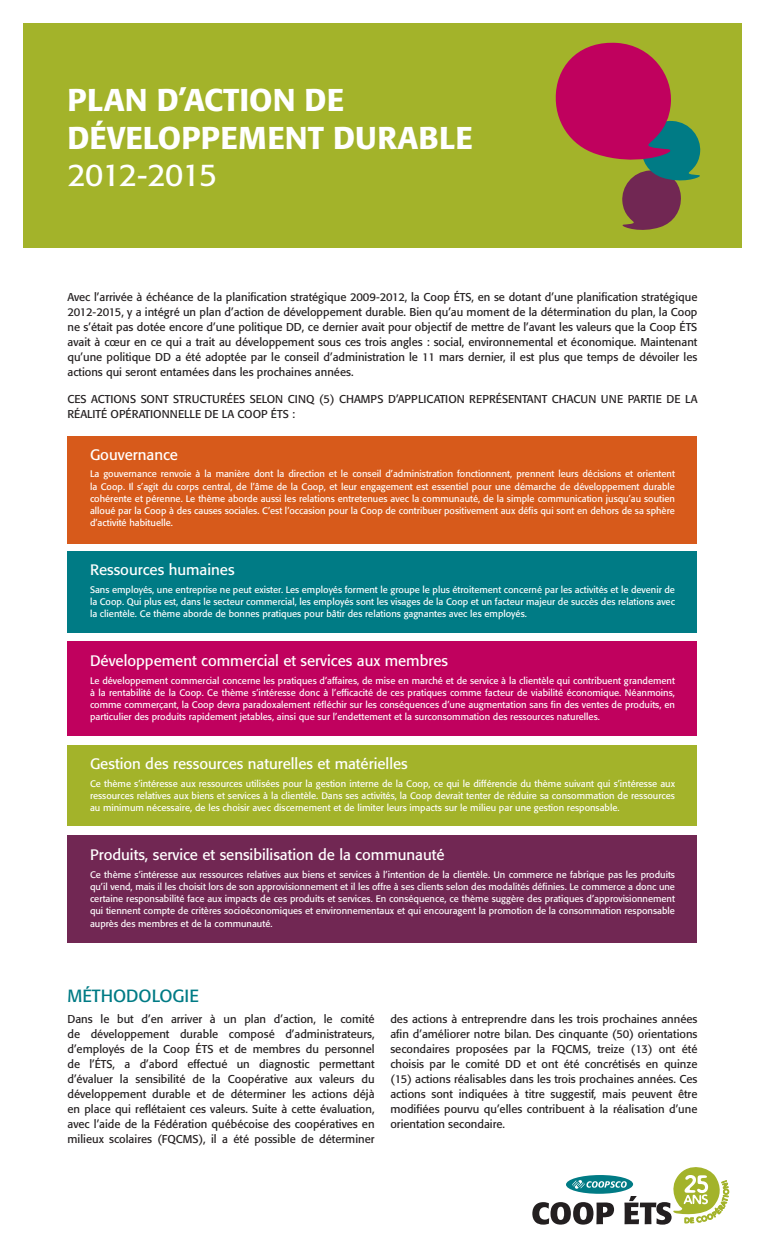
<style>
.page{position:relative;width:765px;height:1260px;background:#fff}
.page>*{position:absolute;margin:0;border:0;box-sizing:border-box;transform-origin:0 0}
.t1{font:500 31.25px/37.5px "Formata";color:#fff}
.t2{font:17.5px "Formata";color:#007b85}
.t3{font:15px "Formata";color:#fff}
.t4{font:11.25px/15px "Formata";color:#231f20;text-align:justify}
.t5{font:9.38px/12.2px "Formata";color:#fff;text-align:justify}
.s1{font-weight:400}
</style>
<div class="page">
<div style="left:68px;top:436px;width:630px;height:108px;background:#d75a1b"></div>
<div style="left:68px;top:835px;width:630px;height:108px;background:#712753"></div>
<div style="left:68px;top:551px;width:630px;height:81px;background:#007b85"></div>
<div style="left:68px;top:745px;width:630px;height:81px;background:#a3b32a"></div>
<div style="left:68px;top:641px;width:630px;height:94px;background:#c0015e"></div>
<div style="left:23px;top:23px;width:719px;height:225px;background:#a3b32a"></div>
<svg style="left:555px;top:42px;width:146px;height:188px"></svg>
<svg style="left:532px;top:1167px;width:197px;height:58px"></svg>
<p class="t1" style="left:68px;top:81px;width:407px">PLAN D’ACTION DE<br>DÉVELOPPEMENT DURABLE<br><span class="s1">2012-2015</span></p>
<p class="t4" style="left:68px;top:290px;width:632px">Avec l’arrivée à échéance de la planification stratégique 2009-2012, la Coop ÉTS, en se dotant d’une planification stratégique 2012-2015, y a intégré un plan d’action de développement durable. Bien qu’au moment de la détermination du plan, la Coop ne s’était pas dotée encore d’une politique DD, ce dernier avait pour objectif de mettre de l’avant les valeurs que la Coop ÉTS avait à cœur en ce qui a trait au développement sous ces trois angles : social, environnemental et économique. Maintenant qu’une politique DD a été adoptée par le conseil d’administration le 11 mars dernier, il est plus que temps de dévoiler les actions qui seront entamées dans les prochaines années.</p>
<p class="t4" style="left:68px;top:391px;width:632px">CES ACTIONS SONT STRUCTURÉES SELON CINQ (5) CHAMPS D’APPLICATION REPRÉSENTANT CHACUN UNE PARTIE DE LA<br>RÉALITÉ OPÉRATIONNELLE DE LA COOP ÉTS :</p>
<p class="t3" style="left:90px;top:445px;width:90px">Gouvernance</p>
<p class="t5" style="left:90px;top:468px;width:587px">La gouvernance renvoie à la manière dont la direction et le conseil d’administration fonctionnent, prennent leurs décisions et orientent la Coop. Il s’agit du corps central, de l’âme de la Coop, et leur engagement est essentiel pour une démarche de développement durable cohérente et pérenne. Le thème aborde aussi les relations entretenues avec la communauté, de la simple communication jusqu’au soutien alloué par la Coop à des causes sociales. C’est l’occasion pour la Coop de contribuer positivement aux défis qui sont en dehors de sa sphère d’activité habituelle.</p>
<p class="t3" style="left:90px;top:561px;width:146px">Ressources humaines</p>
<p class="t5" style="left:90px;top:583px;width:587px">Sans employés, une entreprise ne peut exister. Les employés forment le groupe le plus étroitement concerné par les activités et le devenir de la Coop. Qui plus est, dans le secteur commercial, les employés sont les visages de la Coop et un facteur majeur de succès des relations avec la clientèle. Ce thème aborde de bonnes pratiques pour bâtir des relations gagnantes avec les employés.</p>
<p class="t3" style="left:90px;top:651px;width:360px">Développement commercial et services aux membres</p>
<p class="t5" style="left:90px;top:674px;width:586px">Le développement commercial concerne les pratiques d’affaires, de mise en marché et de service à la clientèle qui contribuent grandement à la rentabilité de la Coop. Ce thème s’intéresse donc à l’efficacité de ces pratiques comme facteur de viabilité économique. Néanmoins, comme commerçant, la Coop devra paradoxalement réfléchir sur les conséquences d’une augmentation sans fin des ventes de produits, en particulier des produits rapidement jetables, ainsi que sur l’endettement et la surconsommation des ressources naturelles.</p>
<p class="t3" style="left:90px;top:755px;width:319px">Gestion des ressources naturelles et matérielles</p>
<p class="t5" style="left:90px;top:777px;width:587px">Ce thème s’intéresse aux ressources utilisées pour la gestion interne de la Coop, ce qui le différencie du thème suivant qui s’intéresse aux ressources relatives aux biens et services à la clientèle. Dans ses activités, la Coop devrait tenter de réduire sa consommation de ressources au minimum nécessaire, de les choisir avec discernement et de limiter leurs impacts sur le milieu par une gestion responsable.</p>
<p class="t3" style="left:90px;top:846px;width:356px">Produits, service et sensibilisation de la communauté</p>
<p class="t5" style="left:90px;top:868px;width:587px">Ce thème s’intéresse aux ressources relatives aux biens et services à l’intention de la clientèle. Un commerce ne fabrique pas les produits qu’il vend, mais il les choisit lors de son approvisionnement et il les offre à ses clients selon des modalités définies. Le commerce a donc une certaine responsabilité face aux impacts de ces produits et services. En conséquence, ce thème suggère des pratiques d’approvisionnement qui tiennent compte de critères socioéconomiques et environnementaux et qui encouragent la promotion de la consommation responsable auprès des membres et de la communauté.</p>
<p class="t2" style="left:68px;top:985px;width:133px">MÉTHODOLOGIE</p>
<p class="t4" style="left:68px;top:1012px;width:309px">Dans le but d’en arriver à un plan d’action, le comité de développement durable composé d’administrateurs, d’employés de la Coop ÉTS et de membres du personnel de l’ÉTS, a d’abord effectué un diagnostic permettant d’évaluer la sensibilité de la Coopérative aux valeurs du développement durable et de déterminer les actions déjà en place qui reflétaient ces valeurs. Suite à cette évaluation, avec l’aide de la Fédération québécoise des coopératives en milieux scolaires (FQCMS), il a été possible de déterminer</p>
<p class="t4" style="left:390px;top:1012px;width:309px">des actions à entreprendre dans les trois prochaines années afin d’améliorer notre bilan. Des cinquante (50) orientations secondaires proposées par la FQCMS, treize (13) ont été choisis par le comité DD et ont été concrétisés en quinze (15) actions réalisables dans les trois prochaines années. Ces actions sont indiquées à titre suggestif, mais peuvent être modifiées pourvu qu’elles contribuent à la réalisation d’une orientation secondaire.</p>
</div>
